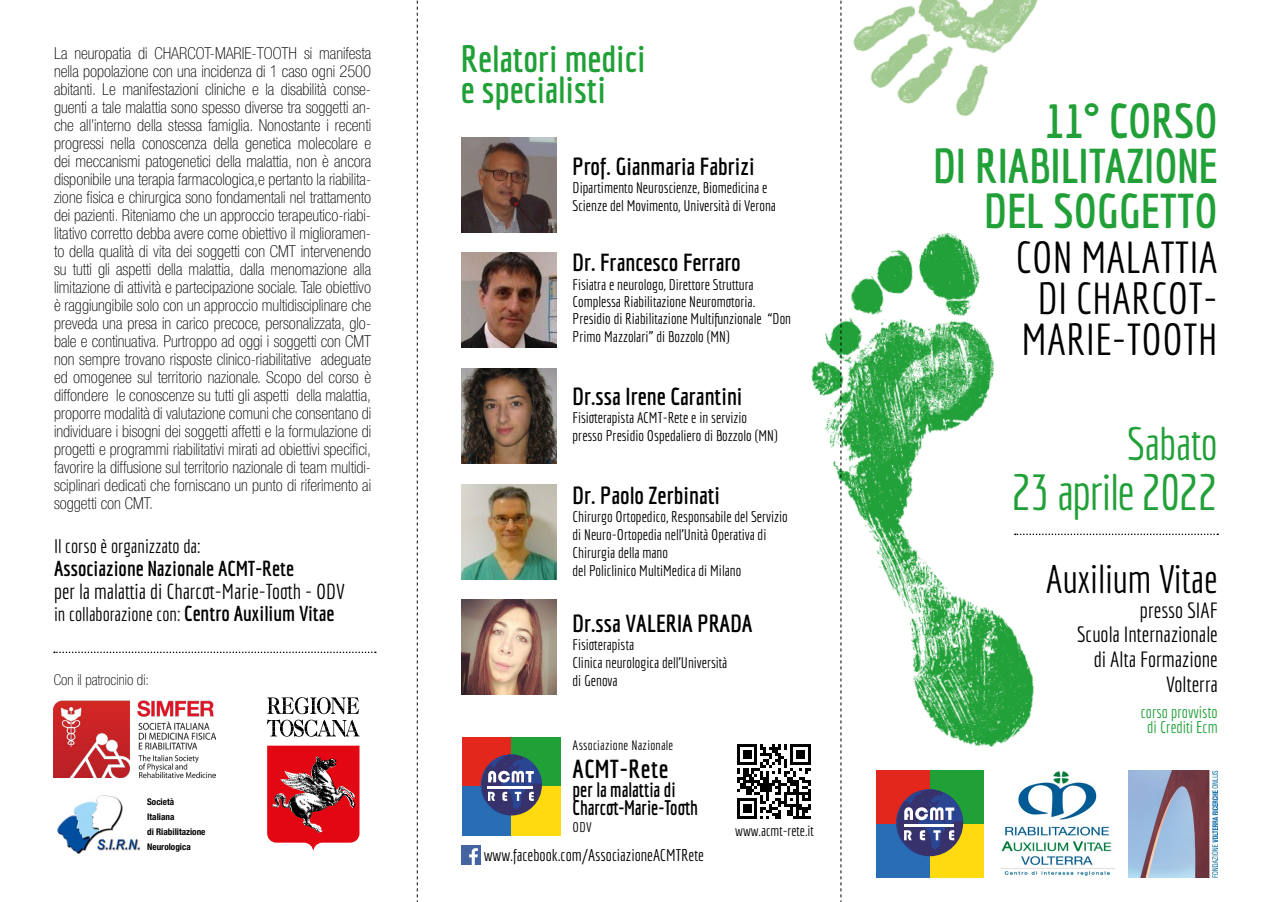
<style>
.page{position:relative;width:1272px;height:902px;background:#fff}
.page>*{position:absolute;margin:0;border:0;box-sizing:border-box;transform-origin:0 0}
.t1{font:49.35px "Economica";letter-spacing:-.03em;color:#21a038}
.t2{font:700 47.7px/44.8px "Economica";color:#21a038;text-align:right}
.t3{font:45.45px "Economica";letter-spacing:-.01em;color:#21a038}
.t4{font:43.65px/41.2px "Economica";color:#000;text-align:center}
.t5{font:38.85px "Economica";color:#000}
.t6{font:700 36.9px/30.9px "Economica";color:#21a038}
.t7{font:700 25.35px "Economica";letter-spacing:.02em;color:#000}
.t8{font:700 24px "Economica";color:#000}
.t9{font:21.45px/24.6px "Economica";color:#000;text-align:right}
.t10{font:21.15px "Economica";color:#000}
.t11{font:700 21.15px "Economica";color:#000}
.t12{font:700 20.55px/18.3px "Economica";color:#000;scale:.9 1}
.t13{font:19.2px "Economica";color:#000}
.t14{font:100 condensed 16.5px/18px "Helvetica Neue LT Std";color:#000;text-align:justify}
.t15{font:16.5px "Economica";color:#000}
.t16{font:16.5px/15.6px "Economica";color:#21a038;text-align:center}
.t17{font:15px/18px "Economica";color:#000}
.t18{font:100 condensed 15px "Helvetica Neue LT Std";color:#000}
.t19{font:14.55px "Economica";color:#000}
.t20{font:13.5px "Economica";color:#000}
.t21{font:13.35px "Economica";letter-spacing:.02em;color:#000}
.t22{font:700 condensed 9.15px/14.9px "Helvetica Neue";color:#000}
.s1{font-weight:700;font-size:21.15px}
</style>
<div class="page">
<img style="left:811px;top:186px;width:223px;height:608px">
<img style="left:841px;top:0;width:197px;height:136px">
<img style="left:53px;top:700px;width:162px;height:77px">
<img style="left:57px;top:795px;width:84px;height:59px">
<div style="left:876px;top:770px;width:54px;height:54px;background:#e3271c"></div>
<div style="left:930px;top:770px;width:53px;height:54px;background:#21a038"></div>
<div style="left:876px;top:824px;width:54px;height:53px;background:#296eb5"></div>
<div style="left:930px;top:824px;width:53px;height:53px;background:#ffda0f"></div>
<svg style="left:896px;top:789px;width:67px;height:67px"></svg>
<svg style="left:54px;top:651px;width:322px;height:2px"></svg>
<svg style="left:1014px;top:533px;width:204px;height:2px"></svg>
<img style="left:461px;top:845px;width:19px;height:19px">
<img style="left:461px;top:137px;width:95px;height:95px">
<img style="left:461px;top:253px;width:95px;height:95px">
<img style="left:461px;top:368px;width:95px;height:95px">
<img style="left:461px;top:484px;width:95px;height:95px">
<img style="left:461px;top:599px;width:95px;height:95px">
<div style="left:462px;top:737px;width:49px;height:49px;background:#e3271c"></div>
<div style="left:511px;top:737px;width:49px;height:49px;background:#21a038"></div>
<div style="left:462px;top:786px;width:49px;height:49px;background:#296eb5"></div>
<div style="left:511px;top:786px;width:49px;height:49px;background:#ffda0f"></div>
<svg style="left:480px;top:754px;width:62px;height:62px"></svg>
<svg style="left:267px;top:697px;width:92px;height:39px"></svg>
<svg style="left:267px;top:745px;width:92px;height:106px"></svg>
<img style="left:270px;top:754px;width:86px;height:80px">
<img style="left:1128px;top:770px;width:89px;height:107px">
<img style="left:1000px;top:826px;width:115px;height:50px">
<img style="left:1017px;top:770px;width:80px;height:50px">
<svg style="left:417px;top:0;width:1px;height:901px"></svg>
<svg style="left:840px;top:0;width:1px;height:901px"></svg>
<svg style="left:737px;top:744px;width:74px;height:74px"></svg>
<p class="t14" style="left:54px;top:44px;width:319px">La neuropatia di CHARCOT-MARIE-TOOTH si manifesta nella popolazione con una incidenza di 1 caso ogni 2500 abitanti. Le manifestazioni cliniche e la disabilità conse&shy;guenti a tale malattia sono spesso diverse tra soggetti an&shy;che all’interno della stessa famiglia. Nonostante i recenti progressi nella conoscenza della genetica molecolare e dei meccanismi patogenetici della malattia, non è ancora disponibile una terapia farmacologica,e pertanto la riabilita&shy;zione fisica e chirurgica sono fondamentali nel trattamento dei pazienti. Riteniamo che un approccio terapeutico-riabi&shy;litativo corretto debba avere come obiettivo il miglioramen&shy;to della qualità di vita dei soggetti con CMT intervenendo su tutti gli aspetti della malattia, dalla menomazione alla limitazione di attività e partecipazione sociale. Tale obiettivo è raggiungibile solo con un approccio multidisciplinare che preveda una presa in carico precoce, personalizzata, glo&shy;bale e continuativa. Purtroppo ad oggi i soggetti con CMT non sempre trovano risposte clinico-riabilitative adeguate ed omogenee sul territorio nazionale. Scopo del corso è diffondere le conoscenze su tutti gli aspetti della malattia, proporre modalità di valutazione comuni che consentano di individuare i bisogni dei soggetti affetti e la formulazione di progetti e programmi riabilitativi mirati ad obiettivi specifici, favorire la diffusione sul territorio nazionale di team multidi&shy;sciplinari dedicati che forniscano un punto di riferimento ai soggetti con CMT.</p>
<p class="t13" style="left:54px;top:535px;width:148px">Il corso è organizzato da:</p>
<p class="t11" style="left:54px;top:556px;width:242px">Associazione Nazionale ACMT-Rete</p>
<p class="t10" style="left:54px;top:579px;width:292px">per la malattia di Charcot-Marie-Tooth - ODV</p>
<p class="t13" style="left:54px;top:603px;width:282px">in collaborazione con: <span class="s1">Centro Auxilium Vitae</span></p>
<p class="t18" style="left:54px;top:671px;width:97px">Con il patrocinio di:</p>
<p class="t22" style="left:147px;top:793px;width:60px">Società<br>Italiana<br>di Riabilitazione<br>Neurologica</p>
<h3 class="t6" style="left:460px;top:43px;width:186px">Relatori medici e specialisti</h3>
<h3 class="t8" style="left:572px;top:152px;width:183px">Prof. Gianmaria Fabrizi</h3>
<p class="t17" style="left:572px;top:178px;width:205px">Dipartimento Neuroscienze, Biomedicina e<br>Scienze del Movimento, Università di Verona</p>
<h3 class="t8" style="left:572px;top:248px;width:170px">Dr. Francesco Ferraro</h3>
<p class="t17" style="left:572px;top:277px;width:220px;line-height:16.5px">Fisiatra e neurologo, Direttore Struttura<br>Complessa Riabilitazione Neuromotoria.<br>Presidio di Riabilitazione Multifunzionale “Don</p>
<p class="t17" style="left:572px;top:327px;width:159px">Primo Mazzolari” di Bozzolo (MN)</p>
<h3 class="t8" style="left:572px;top:382px;width:171px">Dr.ssa Irene Carantini</h3>
<p class="t17" style="left:572px;top:408px;width:207px">Fisioterapista ACMT-Rete e in servizio presso Presidio Ospedaliero di Bozzolo (MN)</p>
<h3 class="t8" style="left:572px;top:481px;width:149px">Dr. Paolo Zerbinati</h3>
<p class="t17" style="left:572px;top:507px;width:217px">Chirurgo Ortopedico, Responsabile del Servizio di Neuro-Ortopedia nell’Unità Operativa di Chirurgia della mano<br>del Policlinico MultiMedica di Milano</p>
<h3 class="t8" style="left:572px;top:609px;width:182px">Dr.ssa VALERIA PRADA</h3>
<p class="t17" style="left:572px;top:635px;width:156px">Fisioterapista<br>Clinica neurologica dell’Università di Genova</p>
<p class="t21" style="left:572px;top:737px;width:102px">Associazione Nazionale</p>
<h3 class="t7" style="left:572px;top:754px;width:97px">ACMT-Rete</h3>
<p class="t12" style="left:572px;top:779px;width:141px">per la malattia di<br>Charcot-Marie-Tooth</p>
<p class="t20" style="left:572px;top:819px;width:21px">ODV</p>
<p class="t15" style="left:483px;top:846px;width:222px">www.facebook.com/AssociazioneACMTRete</p>
<p class="t19" style="left:735px;top:822px;width:80px">www.acmt-rete.it</p>
<h2 class="t2" style="left:933px;top:98px;width:286px">11° CORSO<br>DI RIABILITAZIONE<br>DEL SOGGETTO</h2>
<h3 class="t4" style="left:1015px;top:236px;width:204px">CON MALATTIA<br>DI CHARCOT-<br>MARIE-TOOTH</h3>
<h3 class="t3" style="left:1127px;top:417px;width:92px">Sabato</h3>
<h1 class="t1" style="left:1011px;top:464px;width:208px">23 aprile 2022</h1>
<h3 class="t5" style="left:1045px;top:556px;width:173px">Auxilium Vitae</h3>
<h3 class="t9" style="left:1077px;top:597px;width:142px">presso SIAF<br>Scuola Internazionale di Alta Formazione<br>Volterra</h3>
<p class="t16" style="left:1140px;top:703px;width:79px">corso provvisto di Crediti Ecm</p>
</div>
